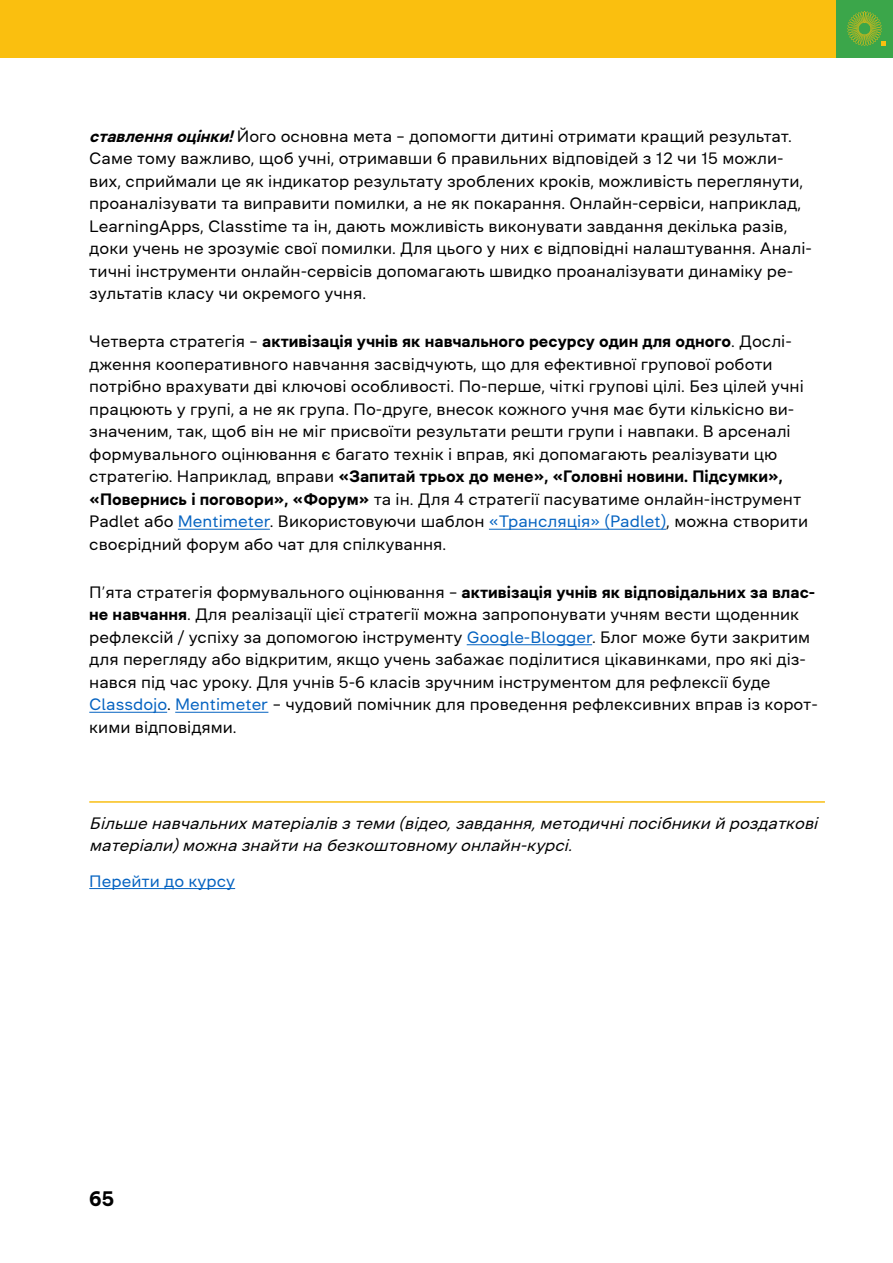
<style>
.page{position:relative;width:893px;height:1263px;background:#fff}
.page>*{position:absolute;margin:0;border:0;box-sizing:border-box;transform-origin:0 0}
.t1{font:700 21px "Inerta";color:#000}
.t2{font:16.5px/22.5px "Inerta";color:#000}
.t3{font:italic 16.5px/22.5px "Inerta";color:#000}
.t4{font:16.5px "Inerta";color:#0563c1}
.s1{font-weight:700;font-style:italic}
.s2{font-weight:700}
.s3{color:#0563c1}
</style>
<div class="page">
<div style="left:0;top:0;width:893px;height:57px;background:#fabf0f"></div>
<div style="left:836px;top:0;width:57px;height:57px;background:#3ba64a"></div>
<svg style="left:847px;top:11px;width:39px;height:35px"></svg>
<hr style="left:178px;top:529px;width:92px;height:1px;background:#0563c1">
<hr style="left:489px;top:529px;width:177px;height:1px;background:#0563c1">
<hr style="left:467px;top:644px;width:125px;height:1px;background:#0563c1">
<hr style="left:89px;top:712px;width:78px;height:1px;background:#0563c1">
<hr style="left:175px;top:712px;width:93px;height:1px;background:#0563c1">
<hr style="left:89px;top:801px;width:736px;height:2px;background:#f8be15">
<hr style="left:89px;top:888px;width:146px;height:1px;background:#0563c1">
<p class="t2" style="left:89px;top:125px;width:724px"><span class="s1">ставлення оцінки!</span>Його основна мета – допомогти дитині отримати кращий результат.<br>Саме тому важливо, щоб учні, отримавши 6 правильних відповідей з 12 чи 15 можли&shy;вих, сприймали це як індикатор результату зроблених кроків, можливість переглянути, проаналізувати та виправити помилки, а не як покарання. Онлайн-сервіси, наприклад, LearningApps, Сlasstime та ін, дають можливість виконувати завдання декілька разів, доки учень не зрозуміє свої помилки. Для цього у них є відповідні налаштування. Аналі&shy;тичні інструменти онлайн-сервісів допомагають швидко проаналізувати динаміку ре&shy;зультатів класу чи окремого учня.</p>
<p class="t2" style="left:89px;top:330px;width:720px">Четверта стратегія – <span class="s2">активізація учнів як навчального ресурсу один для одного</span>. Дослі&shy;дження кооперативного навчання засвідчують, що для ефективної групової роботи потрібно врахувати дві ключові особливості. По-перше, чіткі групові цілі. Без цілей учні працюють у групі, а не як група. По-друге, внесок кожного учня має бути кількісно ви&shy;значеним, так, щоб він не міг присвоїти результати решти групи і навпаки. В арсеналі формувального оцінювання є багато технік і вправ, які допомагають реалізувати цю стратегію. Наприклад, вправи <span class="s2">«Запитай трьох до мене», «Головні новини. Підсумки», «Повернись і поговори», «Форум»</span> та ін. Для 4 стратегії пасуватиме онлайн-інструмент Padlet або <span class="s3">Mentimeter</span>. Використовуючи шаблон <span class="s3">«Трансляція» (Padlet)</span>, можна створити своєрідний форум або чат для спілкування.</p>
<p class="t2" style="left:89px;top:581px;width:730px">П’ята стратегія формувального оцінювання – <span class="s2">активізація учнів як відповідальних за влас&shy;не навчання</span>. Для реалізації цієї стратегії можна запропонувати учням вести щоденник рефлексій / успіху за допомогою інструменту <span class="s3">Google-Blogger</span>. Блог може бути закритим для перегляду або відкритим, якщо учень забажає поділитися цікавинками, про які діз&shy;нався під час уроку. Для учнів 5-6 класів зручним інструментом для рефлексії буде <span class="s3">Classdojo</span>. <span class="s3">Mentimeter</span> – чудовий помічник для проведення рефлексивних вправ із корот&shy;кими відповідями.</p>
<p class="t3" style="left:89px;top:812px;width:734px">Більше навчальних матеріалів з теми (відео,завдання,методичніпосібники й роздаткові матеріали)можна знайти на безкоштовному онлайн-курсі.</p>
<p class="t4" style="left:89px;top:871px;width:147px">Перейти до курсу</p>
<p class="t1" style="left:89px;top:1187px;width:27px">65</p>
</div>
